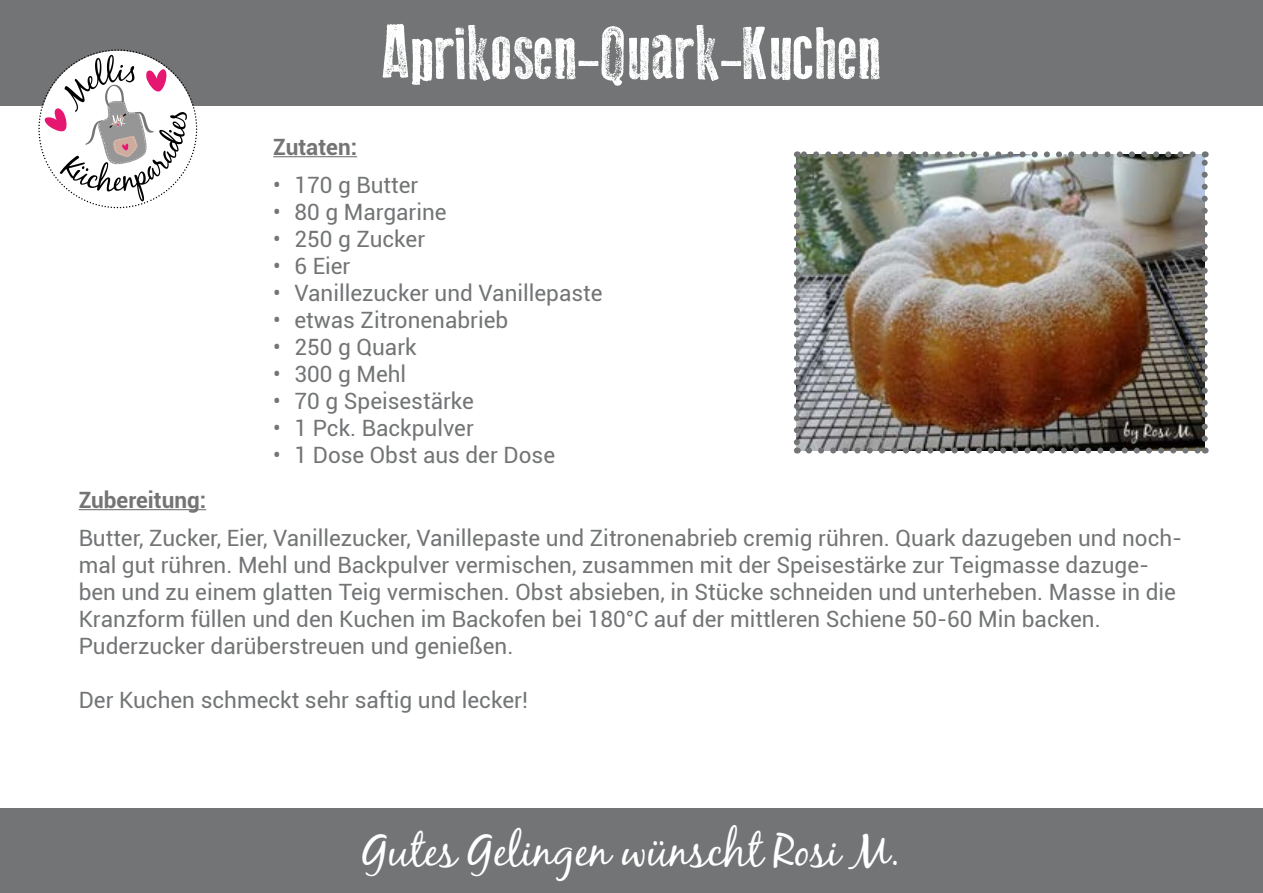
<style>
.page{position:relative;width:1263px;height:893px;background:#fff}
.page>*{position:absolute;margin:0;border:0;box-sizing:border-box;transform-origin:0 0}
.t1{font:75px "Old Press";color:#fff}
.t2{font:45px "Black Jack";color:#fff}
.t3{font:22.5px/27px "Roboto";color:#727475}
.t4{font:700 22.5px "Roboto";color:#747475}
</style>
<div class="page">
<div style="left:0;top:0;width:1263px;height:106px;background:#727475"></div>
<div style="left:0;top:809px;width:1263px;height:84px;background:#727475"></div>
<svg style="left:38px;top:49px;width:160px;height:160px"></svg>
<hr style="left:273px;top:156px;width:84px;height:1px;background:#747475">
<hr style="left:79px;top:509px;width:127px;height:1px;background:#747475">
<img style="left:797px;top:154px;width:408px;height:296px">
<svg style="left:809px;top:447px;width:390px;height:6px"></svg>
<svg style="left:794px;top:166px;width:6px;height:287px"></svg>
<svg style="left:1202px;top:151px;width:6px;height:288px"></svg>
<svg style="left:797px;top:151px;width:396px;height:6px"></svg>
<p class="t4" style="left:273px;top:131px;width:85px">Zutaten:</p>
<h1 class="t1" style="left:382px;top:11px;width:500px">Aprikosen-Quark-Kuchen</h1>
<p class="t4" style="left:79px;top:484px;width:129px">Zubereitung:</p>
<p class="t3" style="left:273px;top:171px;width:147px">• 170 g Butter</p>
<p class="t3" style="left:273px;top:198px;width:175px">• 80 g Margarine</p>
<p class="t3" style="left:273px;top:225px;width:154px">• 250 g Zucker</p>
<p class="t3" style="left:273px;top:252px;width:79px">• 6 Eier</p>
<p class="t3" style="left:273px;top:279px;width:331px">• Vanillezucker und Vanillepaste</p>
<p class="t3" style="left:273px;top:306px;width:237px">• etwas Zitronenabrieb</p>
<p class="t3" style="left:273px;top:333px;width:145px">• 250 g Quark</p>
<p class="t3" style="left:273px;top:360px;width:135px">• 300 g Mehl</p>
<p class="t3" style="left:273px;top:387px;width:202px">• 70 g Speisestärke</p>
<p class="t3" style="left:273px;top:414px;width:202px">• 1 Pck. Backpulver</p>
<p class="t3" style="left:273px;top:441px;width:283px">• 1 Dose Obst aus der Dose</p>
<p class="t3" style="left:79px;top:524px;width:1105px">Butter, Zucker, Eier, Vanillezucker, Vanillepaste und Zitronenabrieb cremig rühren. Quark dazugeben und noch&shy;mal gut rühren. Mehl und Backpulver vermischen, zusammen mit der Speisestärke zur Teigmasse dazuge&shy;ben und zu einem glatten Teig vermischen. Obst absieben, in Stücke schneiden und unterheben. Masse in die Kranzform füllen und den Kuchen im Backofen bei 180°C auf der mittleren Schiene 50-60 Min backen.<br>Puderzucker darüberstreuen und genießen.</p>
<p class="t3" style="left:79px;top:686px;width:451px">Der Kuchen schmeckt sehr saftig und lecker!</p>
<h2 class="t2" style="left:363px;top:823px;width:539px">Gutes Gelingen wünscht Rosi M.</h2>
</div>
